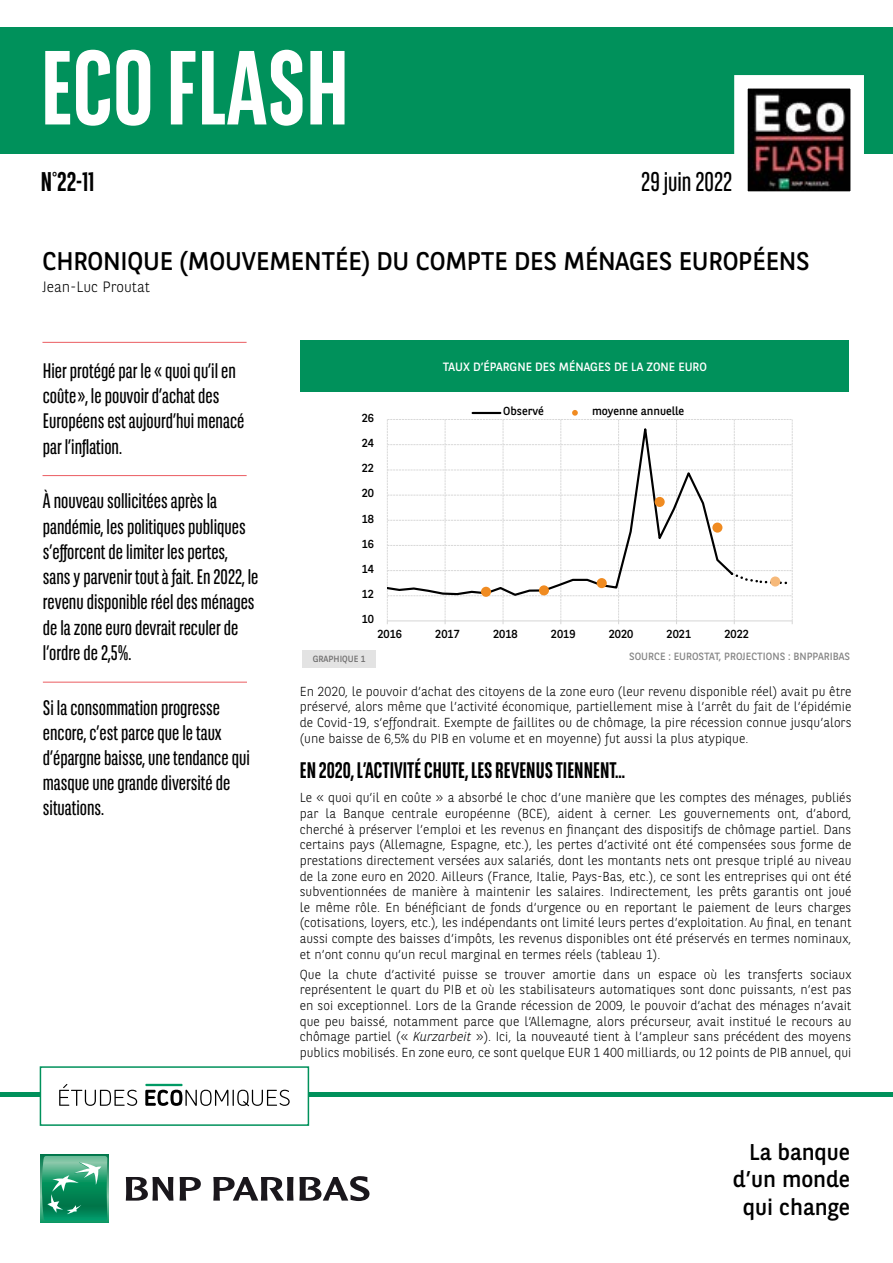
<style>
.page{position:relative;width:893px;height:1263px;background:#fff}
.page>*{position:absolute;margin:0;border:0;box-sizing:border-box;transform-origin:0 0}
.t1{font:700 105px "BNPP Sans Condensed";color:#fff}
.t2{font:27px "BNPP Sans Condensed";color:#000}
.t3{font:700 27px "BNPP Sans Condensed";color:#000}
.t4{font:25.5px "BNPP Sans";letter-spacing:-.01em;color:#000}
.t5{font:22.8px/27.3px "BNPP Sans";color:#000;text-align:right}
.t6{font:700 22.5px "BNPP Sans Condensed";color:#000}
.t7{font:21px/25.2px "BNPP Sans Condensed";color:#000}
.t8{font:300 15px "BNPP Sans";color:#000}
.t9{font:300 13.05px/15.6px "BNPP Sans";color:#000;text-align:justify}
.t10{font:12px "BNPP Sans";color:#fff}
.t11{font:11.55px "BNPP Sans";letter-spacing:-.01em;color:#000}
.t12{font:10.5px "BNPP Sans";color:#878787}
.t13{font:9px "BNPP Sans";color:#706f6f}
.s1{font-style:italic}
</style>
<div class="page">
<div style="left:1px;top:27px;width:892px;height:127px;background:#00915b"></div>
<hr style="left:0;top:1093px;width:893px;height:4px;background:#00915b">
<svg style="left:41px;top:1155px;width:68px;height:68px"></svg>
<svg style="left:42px;top:1156px;width:65px;height:64px;background:#35a178"></svg>
<svg style="left:126px;top:1177px;width:47px;height:23px"></svg>
<svg style="left:180px;top:1177px;width:21px;height:23px"></svg>
<svg style="left:213px;top:1176px;width:156px;height:25px"></svg>
<svg style="left:734px;top:75px;width:130px;height:117px;background:#7b7272"></svg>
<div style="left:40px;top:1066px;width:269px;height:60px;background:#fff;border:2px solid #00915b"></div>
<svg style="left:59px;top:1084px;width:78px;height:22px"></svg>
<svg style="left:145px;top:1084px;width:145px;height:22px"></svg>
<hr style="left:43px;top:475px;width:204px;height:1px;background:#eb5c61">
<hr style="left:43px;top:682px;width:204px;height:1px;background:#eb5c61">
<hr style="left:42px;top:342px;width:205px;height:1px;background:#eb5c61">
<svg style="left:387px;top:410px;width:406px;height:214px"></svg>
<div style="left:300px;top:341px;width:549px;height:51px;background:#00915b"></div>
<div style="left:302px;top:650px;width:74px;height:18px;background:#e3e3e3"></div>
<h1 class="t1" style="left:41px;top:27px;width:310px">ECO FLASH</h1>
<h2 class="t3" style="left:41px;top:166px;width:55px">N°22-11</h2>
<h2 class="t2" style="left:641px;top:165px;width:93px">29 juin 2022</h2>
<h3 class="t4" style="left:42px;top:243px;width:769px">CHRONIQUE (MOUVEMENTÉE) DU COMPTE DES MÉNAGES EUROPÉENS</h3>
<p class="t8" style="left:42px;top:276px;width:109px">Jean-Luc Proutat</p>
<h3 class="t7" style="left:43px;top:358px;width:203px">Hier protégé par le « quoi qu’il en coûte », le pouvoir d’achat des<br>Européens est aujourd’hui menacé par l’inflation.</h3>
<h3 class="t7" style="left:43px;top:488px;width:217px">À nouveau sollicitées après la pandémie, les politiques publiques s’efforcent de limiter les pertes, sans y parvenir tout à fait. En 2022, le revenu disponible réel des ménages de la zone euro devrait reculer de l’ordre de 2,5%.</h3>
<h3 class="t7" style="left:43px;top:694px;width:208px">Si la consommation progresse encore, c’est parce que le taux d’épargne baisse, une tendance qui masque une grande diversité de situations.</h3>
<p class="t11" style="left:362px;top:410px;width:14px">26</p>
<p class="t11" style="left:362px;top:435px;width:14px">24</p>
<p class="t11" style="left:362px;top:460px;width:14px">22</p>
<p class="t11" style="left:362px;top:486px;width:14px">20</p>
<p class="t11" style="left:362px;top:511px;width:14px">18</p>
<p class="t11" style="left:362px;top:536px;width:14px">16</p>
<p class="t11" style="left:362px;top:561px;width:14px">14</p>
<p class="t11" style="left:362px;top:586px;width:14px">12</p>
<p class="t11" style="left:362px;top:611px;width:14px">10</p>
<p class="t10" style="left:443px;top:359px;width:266px">TAUX D’ÉPARGNE DES MÉNAGES DE LA ZONE EURO</p>
<p class="t11" style="left:503px;top:403px;width:42px">Observé</p>
<p class="t11" style="left:592px;top:403px;width:94px">moyenne annuelle</p>
<p class="t11" style="left:377px;top:626px;width:26px">2016</p>
<p class="t11" style="left:435px;top:626px;width:26px">2017</p>
<p class="t11" style="left:493px;top:626px;width:26px">2018</p>
<p class="t11" style="left:551px;top:626px;width:26px">2019</p>
<p class="t11" style="left:609px;top:626px;width:26px">2020</p>
<p class="t11" style="left:667px;top:626px;width:26px">2021</p>
<p class="t11" style="left:724px;top:626px;width:26px">2022</p>
<p class="t13" style="left:313px;top:653px;width:54px">GRAPHIQUE 1</p>
<p class="t12" style="left:629px;top:649px;width:222px">SOURCE : EUROSTAT, PROJECTIONS : BNPPARIBAS</p>
<p class="t9" style="left:300px;top:682px;width:553px">En 2020, le pouvoir d’achat des citoyens de la zone euro (leur revenu disponible réel) avait pu être préservé, alors même que l’activité économique, partiellement mise à l’arrêt du fait de l’épidémie de Covid-19, s’effondrait. Exempte de faillites ou de chômage, la pire récession connue jusqu’alors (une baisse de 6,5% du PIB en volume et en moyenne) fut aussi la plus atypique.</p>
<h3 class="t6" style="left:300px;top:757px;width:327px">EN 2020, L’ACTIVITÉ CHUTE, LES REVENUS TIENNENT…</h3>
<p class="t9" style="left:300px;top:789px;width:553px">Le « quoi qu’il en coûte » a absorbé le choc d’une manière que les comptes des ménages, publiés par la Banque centrale européenne (BCE), aident à cerner. Les gouvernements ont, d’abord, cherché à préserver l’emploi et les revenus en finançant des dispositifs de chômage partiel. Dans certains pays (Allemagne, Espagne, etc.), les pertes d’activité ont été compensées sous forme de prestations directement versées aux salariés, dont les montants nets ont presque triplé au niveau de la zone euro en 2020. Ailleurs (France, Italie, Pays-Bas, etc.), ce sont les entreprises qui ont été subventionnées de manière à maintenir les salaires. Indirectement, les prêts garantis ont joué le même rôle. En bénéficiant de fonds d’urgence ou en reportant le paiement de leurs charges (cotisations, loyers, etc.), les indépendants ont limité leurs pertes d’exploitation. Au final, en tenant aussi compte des baisses d’impôts, les revenus disponibles ont été préservés en termes nominaux, et n’ont connu qu’un recul marginal en termes réels (tableau 1).</p>
<p class="t9" style="left:300px;top:966px;width:553px">Que la chute d’activité puisse se trouver amortie dans un espace où les transferts sociaux représentent le quart du PIB et où les stabilisateurs automatiques sont donc puissants, n’est pas en soi exceptionnel. Lors de la Grande récession de 2009, le pouvoir d’achat des ménages n’avait que peu baissé, notamment parce que l’Allemagne, alors précurseur, avait institué le recours au chômage partiel (« <span class="s1">Kurzarbeit</span> »). Ici, la nouveauté tient à l’ampleur sans précédent des moyens publics mobilisés. En zone euro, ce sont quelque EUR 1 400 milliards, ou 12 points de PIB annuel, qui</p>
<h3 class="t5" style="left:733px;top:1137px;width:119px">La banque d’un monde qui change</h3>
</div>
